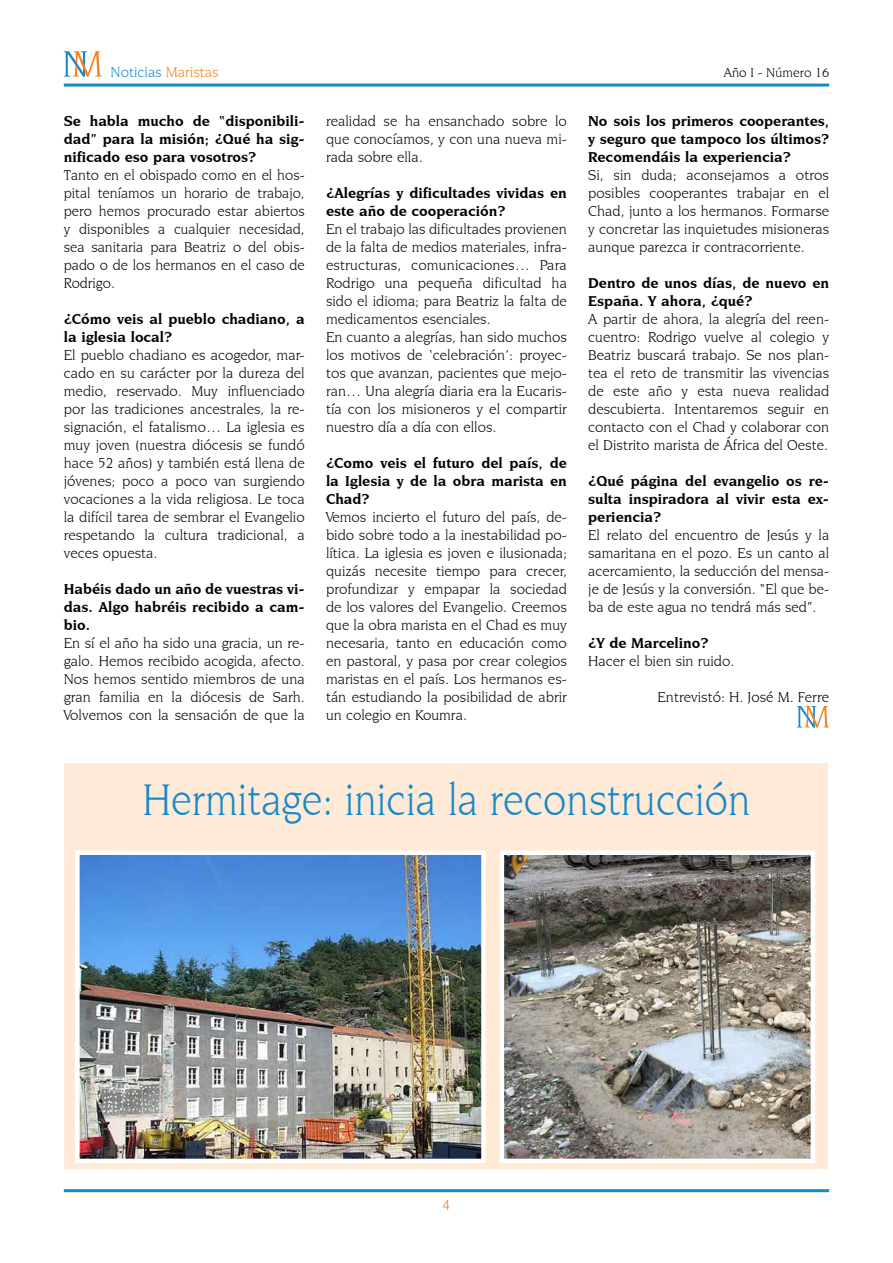
<style>
.page{position:relative;width:893px;height:1263px;background:#fff}
.page>*{position:absolute;margin:0;border:0;box-sizing:border-box;transform-origin:0 0}
.t1{font:46.5px "Novarese IT Cby BT";color:#1689ca;scale:.9 1}
.t2{font:15px/18px "Novarese IT Cby BT";color:#000;text-align:justify}
.t3{font:700 15px/18px "Novarese IT Cby BT";color:#000;text-align:justify}
.t4{font:15px "Novarese IT Cby BT";color:#1689ca}
.t5{font:13.5px "Novarese IT Cby BT";color:#000}
.s1{color:#f5821f}
</style>
<div class="page">
<hr style="left:64px;top:1189px;width:765px;height:3px;background:#1689ca">
<hr style="left:64px;top:84px;width:765px;height:3px;background:#1689ca">
<svg style="left:64px;top:51px;width:38px;height:26px"></svg>
<svg style="left:797px;top:706px;width:32px;height:22px"></svg>
<div style="left:65px;top:763px;width:763px;height:406px;background:#ffead7"></div>
<img style="left:505px;top:855px;width:305px;height:303px">
<div style="left:500px;top:850px;width:315px;height:313px;border:4px solid #fff"></div>
<img style="left:80px;top:855px;width:401px;height:303px">
<div style="left:75px;top:850px;width:411px;height:313px;border:4px solid #fff"></div>
<p class="t4" style="left:111px;top:63px;width:110px">Noticias <span class="s1">Maristas</span></p>
<p class="t5" style="left:724px;top:64px;width:107px">Año I - Número 16</p>
<p class="t3" style="left:64px;top:112px;width:242px">Se habla mucho de “disponibili&shy;dad” para la misión; ¿Qué ha sig&shy;nificado eso para vosotros?</p>
<p class="t2" style="left:64px;top:166px;width:242px">Tanto en el obispado como en el hos&shy;pital teníamos un horario de trabajo, pero hemos procurado estar abiertos y disponibles a cualquier necesidad, sea sanitaria para Beatriz o del obis&shy;pado o de los hermanos en el caso de Rodrigo.</p>
<p class="t3" style="left:64px;top:310px;width:242px">¿Cómo veis al pueblo chadiano, a la iglesia local?</p>
<p class="t2" style="left:64px;top:346px;width:242px">El pueblo chadiano es acogedor, mar&shy;cado en su carácter por la dureza del medio, reservado. Muy influenciado por las tradiciones ancestrales, la re&shy;signación, el fatalismo… La iglesia es muy joven (nuestra diócesis se fundó hace 52 años) y también está llena de jóvenes; poco a poco van surgiendo vocaciones a la vida religiosa. Le toca la difícil tarea de sembrar el Evangelio respetando la cultura tradicional, a veces opuesta.</p>
<p class="t3" style="left:64px;top:580px;width:242px">Habéis dado un año de vuestras vi&shy;das. Algo habréis recibido a cam&shy;bio.</p>
<p class="t2" style="left:64px;top:634px;width:242px">En sí el año ha sido una gracia, un re&shy;galo. Hemos recibido acogida, afecto.<br>Nos hemos sentido miembros de una gran familia en la diócesis de Sarh.<br>Volvemos con la sensación de que la</p>
<p class="t3" style="left:588px;top:112px;width:242px">No sois los primeros cooperantes, y seguro que tampoco los últimos?<br>Recomendáis la experiencia?</p>
<p class="t2" style="left:588px;top:166px;width:242px">Si, sin duda; aconsejamos a otros posibles cooperantes trabajar en el Chad, junto a los hermanos. Formarse y concretar las inquietudes misioneras aunque parezca ir contracorriente.</p>
<p class="t3" style="left:588px;top:274px;width:242px">Dentro de unos días, de nuevo en<br>España. Y ahora, ¿qué?</p>
<p class="t2" style="left:588px;top:310px;width:242px">A partir de ahora, la alegría del reen&shy;cuentro: Rodrigo vuelve al colegio y Beatriz buscará trabajo. Se nos plan&shy;tea el reto de transmitir las vivencias de este año y esta nueva realidad descubierta. Intentaremos seguir en contacto con el Chad y colaborar con el Distrito marista de África del Oeste.</p>
<p class="t3" style="left:588px;top:472px;width:242px">¿Qué página del evangelio os re&shy;sulta inspiradora al vivir esta ex&shy;periencia?</p>
<p class="t2" style="left:588px;top:526px;width:242px">El relato del encuentro de Jesús y la samaritana en el pozo. Es un canto al acercamiento, la seducción del mensa&shy;je de Jesús y la conversión. “El que be&shy;ba de este agua no tendrá más sed”.</p>
<p class="t3" style="left:588px;top:634px;width:122px">¿Y de Marcelino?</p>
<p class="t2" style="left:588px;top:652px;width:148px">Hacer el bien sin ruido.</p>
<p class="t2" style="left:657px;top:688px;width:173px">Entrevistó: H. José M. Ferre</p>
<p class="t2" style="left:326px;top:112px;width:242px">realidad se ha ensanchado sobre lo que conocíamos, y con una nueva mi&shy;rada sobre ella.</p>
<p class="t3" style="left:326px;top:184px;width:242px">¿Alegrías y dificultades vividas en este año de cooperación?</p>
<p class="t2" style="left:326px;top:220px;width:243px;text-align:left">En el trabajo las dificultades provienen de la falta de medios materiales, infra&shy;estructuras, comunicaciones… Para Rodrigo una pequeña dificultad ha sido el idioma; para Beatriz la falta de medicamentos esenciales.<br>En cuanto a alegrías, han sido muchos los motivos de ‘celebración’: proyec&shy;tos que avanzan, pacientes que mejo&shy;ran… Una alegría diaria era la Eucaris&shy;tía con los misioneros y el compartir nuestro día a día con ellos.</p>
<p class="t3" style="left:326px;top:454px;width:242px">¿Como veis el futuro del país, de la Iglesia y de la obra marista en Chad?</p>
<p class="t2" style="left:326px;top:508px;width:242px">Vemos incierto el futuro del país, de&shy;bido sobre todo a la inestabilidad po&shy;lítica. La iglesia es joven e ilusionada; quizás necesite tiempo para crecer, profundizar y empapar la sociedad de los valores del Evangelio. Creemos que la obra marista en el Chad es muy necesaria, tanto en educación como en pastoral, y pasa por crear colegios maristas en el país. Los hermanos es&shy;tán estudiando la posibilidad de abrir un colegio en Koumra.</p>
<h1 class="t1" style="left:142px;top:772px;width:677px">Hermitage: inicia la reconstrucción</h1>
</div>
